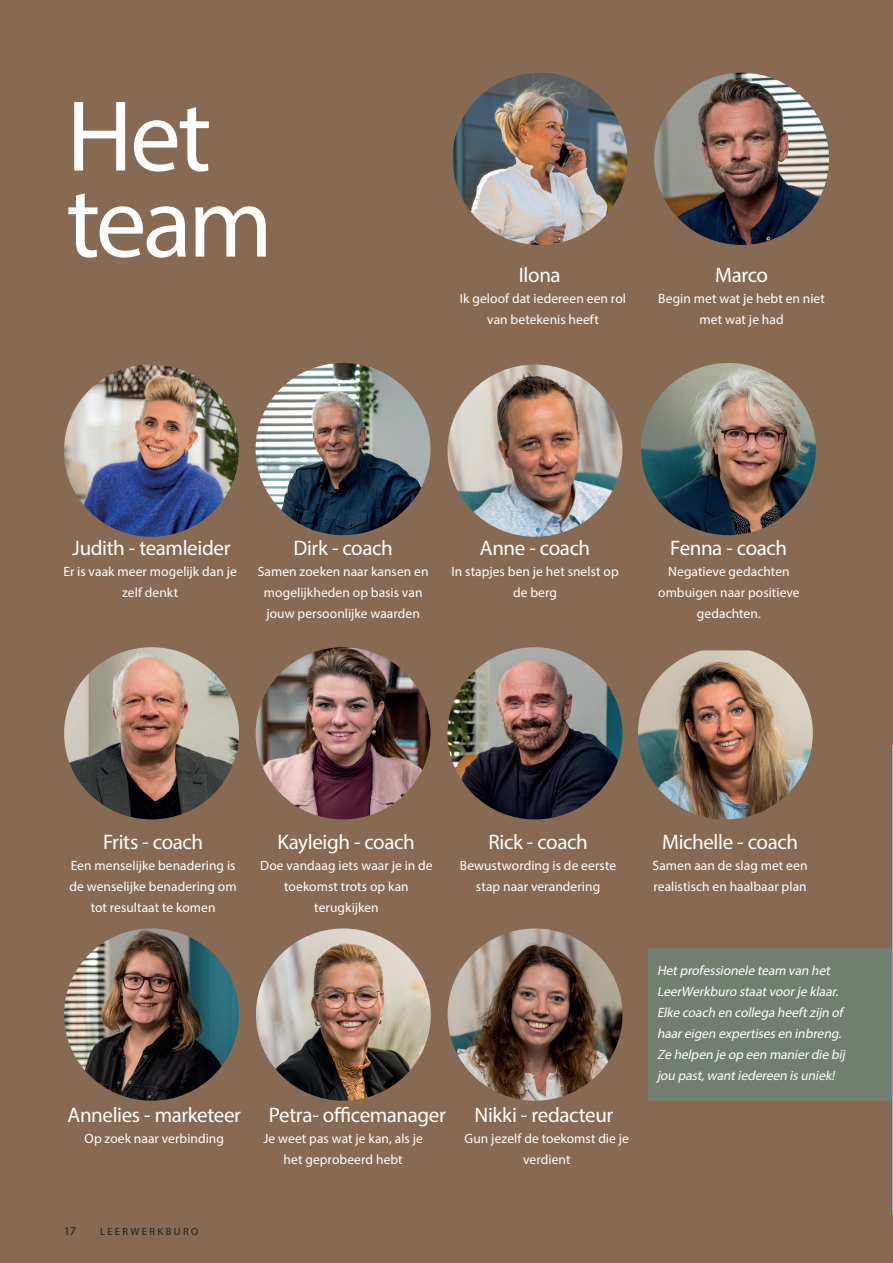
<style>
.page{position:relative;width:893px;height:1263px;background:#876a53}
.page>*{position:absolute;margin:0;border:0;box-sizing:border-box;transform-origin:0 0}
.t1{font:101.55px/86.1px "Myriad Pro";letter-spacing:-.035em;color:#fff}
.t2{font:21px "Myriad Pro";letter-spacing:-.02em;color:#fff}
.t3{font:13.5px/21px "Myriad Pro";letter-spacing:.005em;color:#fff;text-align:center}
.t4{font:italic 13.5px/21px "Myriad Pro";letter-spacing:-.005em;color:#fff}
.t5{font:12px "Myriad Pro";color:#231f20}
.t6{font:10.5px "Myriad Pro";letter-spacing:.23em;color:#231f20}
</style>
<div class="page">
<img style="left:448px;top:364px;width:174px;height:173px">
<img style="left:641px;top:363px;width:175px;height:172px">
<img style="left:64px;top:364px;width:175px;height:173px">
<img style="left:452px;top:73px;width:175px;height:172px">
<img style="left:654px;top:73px;width:175px;height:172px">
<img style="left:64px;top:647px;width:175px;height:172px">
<img style="left:256px;top:363px;width:174px;height:172px">
<img style="left:448px;top:647px;width:174px;height:172px">
<img style="left:256px;top:647px;width:174px;height:172px">
<img style="left:64px;top:928px;width:175px;height:173px">
<img style="left:256px;top:928px;width:175px;height:173px">
<hr style="left:892px;top:745px;width:1px;height:469px;background:#6cbbc1">
<img style="left:638px;top:650px;width:175px;height:169px">
<img style="left:448px;top:928px;width:174px;height:173px">
<div style="left:648px;top:948px;width:245px;height:153px;background:#717e70"></div>
<h1 class="t1" style="left:67px;top:92px;width:208px">Het team</h1>
<h2 class="t2" style="left:519px;top:262px;width:43px">Ilona</h2>
<p class="t3" style="left:460px;top:287px;width:168px">Ik geloof dat iedereen een rol van betekenis heeft</p>
<h2 class="t2" style="left:715px;top:262px;width:54px">Marco</h2>
<p class="t3" style="left:658px;top:287px;width:168px">Begin met wat je hebt en niet met wat je had</p>
<h2 class="t2" style="left:72px;top:535px;width:160px">Judith - teamleider</h2>
<h2 class="t2" style="left:293px;top:535px;width:101px">Dirk - coach</h2>
<h2 class="t2" style="left:480px;top:535px;width:112px">Anne - coach</h2>
<h2 class="t2" style="left:670px;top:535px;width:119px">Fenna - coach</h2>
<p class="t3" style="left:63px;top:560px;width:175px">Er is vaak meer mogelijk dan je zelf denkt</p>
<p class="t3" style="left:258px;top:560px;width:172px">Samen zoeken naar kansen en mogelijkheden op basis van jouw persoonlijke waarden</p>
<p class="t3" style="left:658px;top:560px;width:143px">Negatieve gedachten ombuigen naar positieve gedachten.</p>
<p class="t3" style="left:452px;top:560px;width:169px">In stapjes ben je het snelst op de berg</p>
<h2 class="t2" style="left:103px;top:829px;width:102px">Frits - coach</h2>
<h2 class="t2" style="left:278px;top:829px;width:139px">Kayleigh - coach</h2>
<h2 class="t2" style="left:489px;top:829px;width:101px">Rick - coach</h2>
<p class="t3" style="left:260px;top:854px;width:174px">Doe vandaag iets waar je in de toekomst trots op kan terugkijken</p>
<p class="t3" style="left:70px;top:854px;width:169px">Een menselijke benadering is de wenselijke benadering om tot resultaat te komen</p>
<p class="t3" style="left:460px;top:854px;width:158px">Bewustwording is de eerste stap naar verandering</p>
<h2 class="t2" style="left:68px;top:1102px;width:175px">Annelies - marketeer</h2>
<p class="t3" style="left:85px;top:1127px;width:141px">Op zoek naar verbinding</p>
<h2 class="t2" style="left:269px;top:1102px;width:179px">Petra- officemanager</h2>
<p class="t3" style="left:263px;top:1127px;width:161px">Je weet pas wat je kan, als je het geprobeerd hebt</p>
<h2 class="t2" style="left:475px;top:1102px;width:140px">Nikki - redacteur</h2>
<p class="t3" style="left:465px;top:1127px;width:166px">Gun jezelf de toekomst die je verdient</p>
<p class="t5" style="left:64px;top:1224px;width:14px">17</p>
<p class="t6" style="left:100px;top:1225px;width:100px">LEERWERKBURO</p>
<h2 class="t2" style="left:662px;top:829px;width:137px">Michelle - coach</h2>
<p class="t3" style="left:653px;top:854px;width:157px;text-align:left">Samen aan de slag met een realistisch en haalbaar plan</p>
<p class="t4" style="left:657px;top:959px;width:189px">Hetprofessionele team van het LeerWerkburo staatvoorje klaar.<br>Elke coach en collega heeftzijn of haareigen expertisesen inbreng.<br>Ze helpen je op een manierdie bij jou past,wantiedereen isuniek!</p>
</div>
